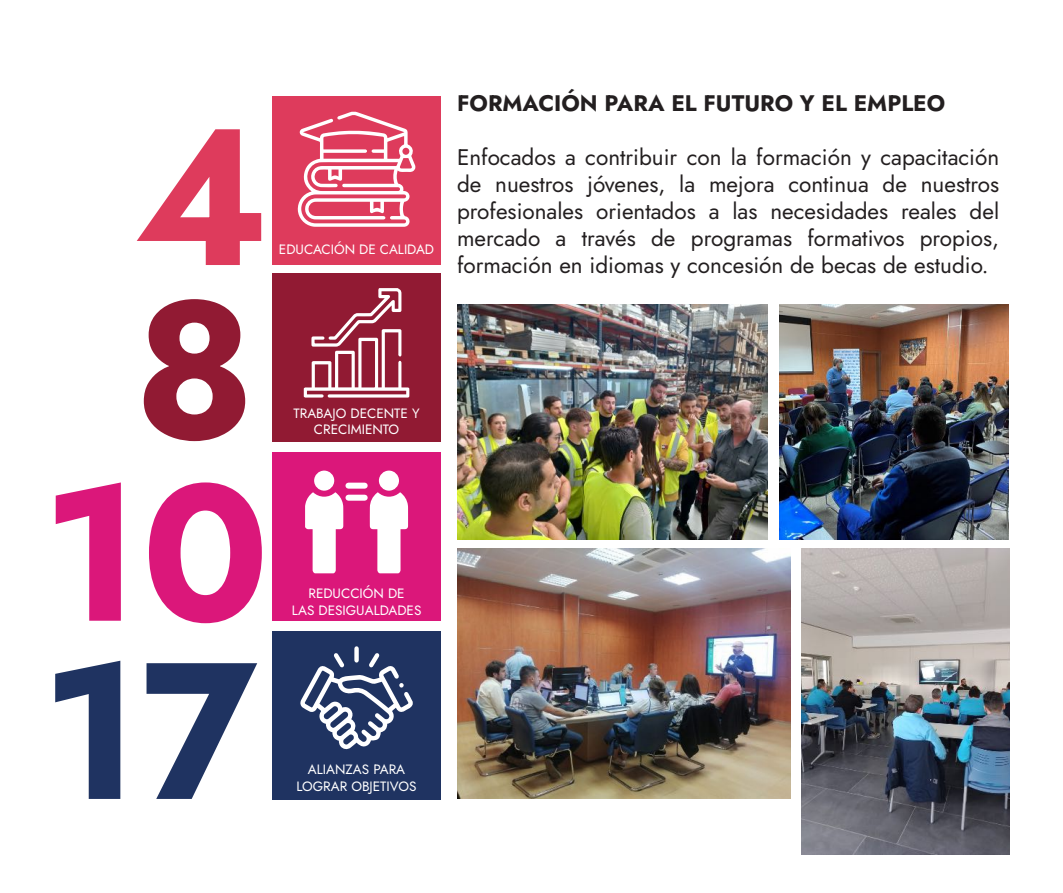
<style>
.page{position:relative;width:1063px;height:893px;background:#fff}
.page>*{position:absolute;margin:0;border:0;box-sizing:border-box;transform-origin:0 0}
.t1{font:700 193.95px "Jost";color:#db177a}
.t2{font:700 193.95px "Jost";color:#1f3361}
.t3{font:700 193.95px "Jost";color:#de3b5c}
.t4{font:700 193.95px "Jost";color:#911a33}
.t5{font:22.5px/27px "Jost";color:#231f20;text-align:justify}
.t6{font:700 22.5px "Jost";color:#231f20}
.t7{font:13.5px/16.2px "Jost";color:#fff;text-align:center}
</style>
<div class="page">
<div style="left:272px;top:96px;width:169px;height:169px;background:#de3b5c"></div>
<div style="left:272px;top:273px;width:169px;height:169px;background:#911a33"></div>
<div style="left:272px;top:452px;width:169px;height:169px;background:#db177a"></div>
<div style="left:272px;top:631px;width:169px;height:169px;background:#1f3361"></div>
<svg style="left:297px;top:111px;width:118px;height:116px"></svg>
<svg style="left:304px;top:288px;width:105px;height:110px"></svg>
<div style="left:314px;top:471px;width:20px;height:20px;background:#fff;border-radius:50%"></div>
<div style="left:379px;top:471px;width:20px;height:20px;background:#fff;border-radius:50%"></div>
<svg style="left:305px;top:483px;width:103px;height:90px"></svg>
<svg style="left:300px;top:646px;width:113px;height:104px"></svg>
<img style="left:457px;top:304px;width:310px;height:236px">
<img style="left:779px;top:304px;width:230px;height:236px">
<img style="left:457px;top:548px;width:334px;height:251px">
<img style="left:801px;top:548px;width:208px;height:307px">
<h1 class="t3" style="left:134px;top:65px;width:137px">4</h1>
<h1 class="t4" style="left:134px;top:238px;width:123px">8</h1>
<h1 class="t1" style="left:43px;top:421px;width:229px">10</h1>
<h1 class="t2" style="left:42px;top:599px;width:217px">17</h1>
<p class="t7" style="left:279px;top:241px;width:157px">EDUCACIÓN DE CALIDAD</p>
<p class="t7" style="left:294px;top:405px;width:128px">TRABAJO DECENTE Y<br>CRECIMIENTO</p>
<p class="t7" style="left:292px;top:586px;width:131px">REDUCCIÓN DE<br>LAS DESIGUALDADES</p>
<p class="t7" style="left:297px;top:762px;width:122px">ALIANZAS PARA<br>LOGRAR OBJETIVOS</p>
<p class="t6" style="left:457px;top:88px;width:490px">FORMACIÓN PARA EL FUTURO Y EL EMPLEO</p>
<p class="t5" style="left:457px;top:144px;width:544px">Enfocados a contribuir con la formación y capacitación de nuestros jóvenes, la mejora continua de nuestros profesionales orientados a las necesidades reales del mercado a través de programas formativos propios, formación en idiomas y concesión de becas de estudio.</p>
</div>
